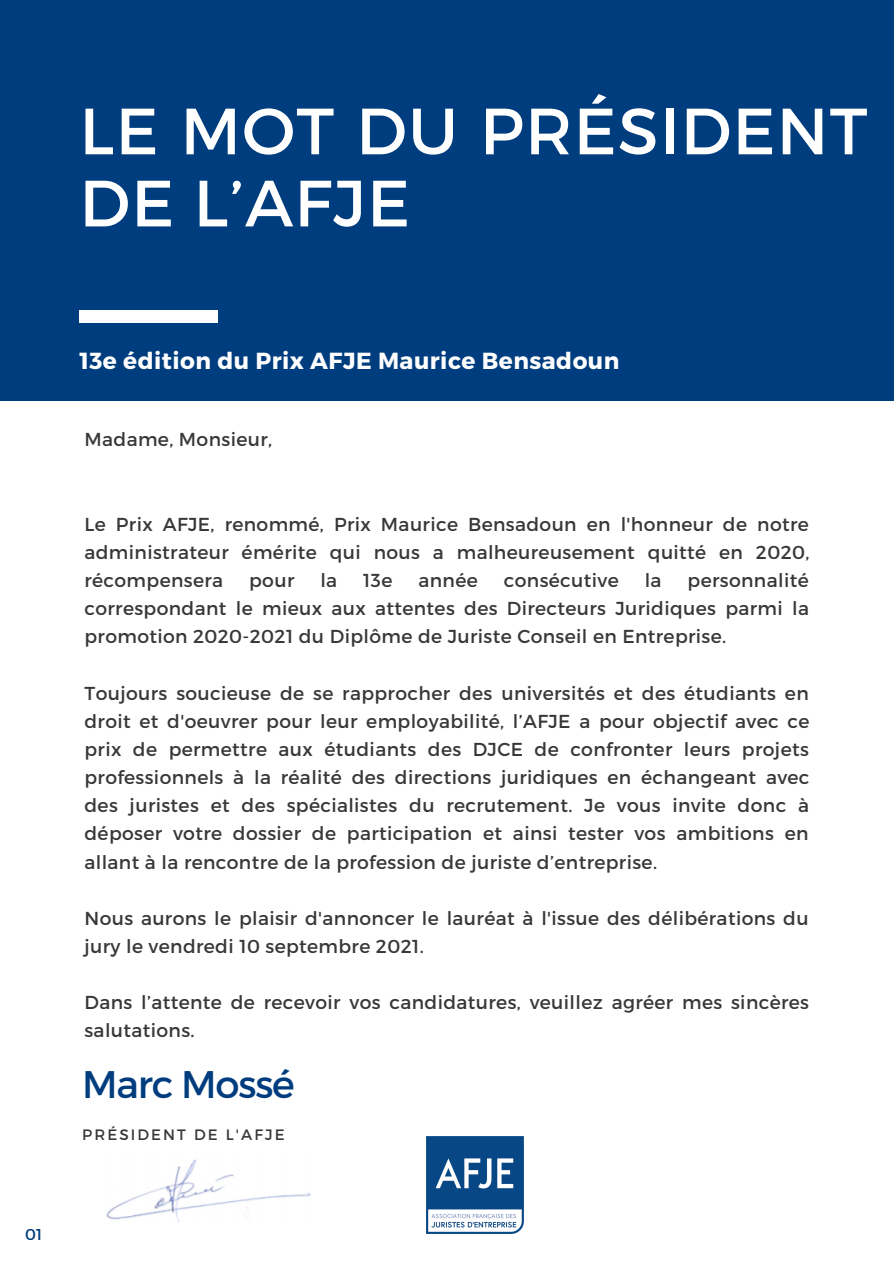
<style>
.page{position:relative;width:894px;height:1264px;background:#fff}
.page>*{position:absolute;margin:0;border:0;box-sizing:border-box;transform-origin:0 0}
.t1{font:65.25px/72px "Montserrat";letter-spacing:.02em;color:#fff}
.t2{font:38.4px "Montserrat";letter-spacing:-.03em;color:#003d7e}
.t3{font:700 23.25px "Montserrat";letter-spacing:.02em;color:#fefefe}
.t4{font:18.75px/28.2px "Montserrat";letter-spacing:.02em;color:#383838;text-align:justify}
.t5{font:15.75px "Montserrat";color:#003d7e}
.t6{font:15px "Montserrat";letter-spacing:.14em;color:#383838}
</style>
<div class="page">
<div style="left:0;top:0;width:893px;height:400px;background:#003d7e"></div>
<div style="left:79px;top:310px;width:139px;height:13px;background:#fff"></div>
<img style="left:426px;top:1136px;width:97px;height:97px">
<img style="left:106px;top:1159px;width:205px;height:63px">
<p class="t1" style="left:79px;top:92px;width:789px">LE MOT DU PRÉSIDENT<br>DE L’AFJE</p>
<p class="t5" style="left:25px;top:1223px;width:19px">01</p>
<p class="t3" style="left:79px;top:346px;width:541px">13e édition du Prix AFJE Maurice Bensadoun</p>
<p class="t4" style="left:84px;top:424px;width:189px">Madame, Monsieur,</p>
<p class="t4" style="left:84px;top:509px;width:726px">Le Prix AFJE, renommé, Prix Maurice Bensadoun en l'honneur de notre administrateur émérite qui nous a malheureusement quitté en 2020, récompensera</p>
<p class="t4" style="left:84px;top:565px;width:726px;text-indent:603px">personnalité correspondant le mieux aux attentes des Directeurs Juridiques parmi la promotion 2020-2021 du Diplôme de Juriste Conseil en Entreprise.</p>
<p class="t4" style="left:84px;top:677px;width:726px">Toujours soucieuse de se rapprocher des universités et des étudiants en droit et d'oeuvrer pour leur employabilité, l’AFJE a pour objectif avec ce prix de permettre aux étudiants des DJCE de confronter leurs projets professionnels à la réalité des directions juridiques en échangeant avec des juristes et des spécialistes du recrutement. Je vous invite donc à déposer votre dossier de participation et ainsi tester vos ambitions en allant à la rencontre de la profession de juriste d’entreprise.</p>
<p class="t4" style="left:84px;top:903px;width:725px">Nous aurons le plaisir d'annoncer le lauréat à l'issue des délibérations du jury le vendredi 10 septembre 2021.</p>
<p class="t4" style="left:84px;top:987px;width:726px">Dans l’attente de recevoir vos candidatures, veuillez agréer mes sincères salutations.</p>
<p class="t4" style="left:249px;top:565px;width:47px">pour</p>
<p class="t4" style="left:320px;top:565px;width:18px">la</p>
<p class="t4" style="left:363px;top:565px;width:31px">13e</p>
<p class="t4" style="left:418px;top:565px;width:61px">année</p>
<p class="t4" style="left:503px;top:565px;width:116px">consécutive</p>
<p class="t4" style="left:644px;top:565px;width:18px">la</p>
<p class="t2" style="left:82px;top:1059px;width:214px">Marc Mossé</p>
<p class="t6" style="left:82px;top:1124px;width:204px">PRÉSIDENT DE L'AFJE</p>
</div>
